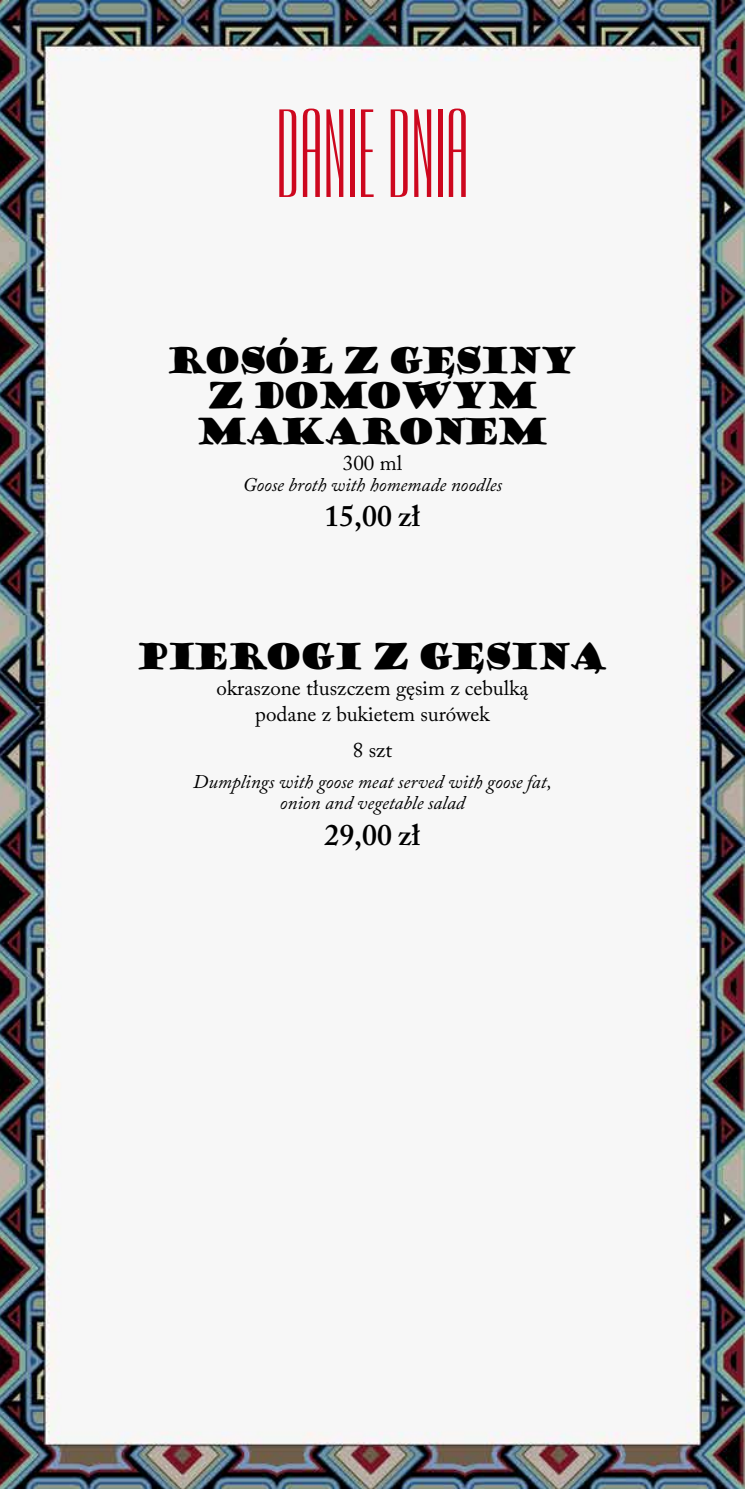
<style>
.page{position:relative;width:745px;height:1489px;background:#fff}
.page>*{position:absolute;margin:0;border:0;box-sizing:border-box;transform-origin:0 0}
.t1{font:87.5px "Empire PL";letter-spacing:-.025em;color:#cd071e;scale:.94 1}
.t2{font:35px/35px "Goudy Stout";letter-spacing:-.15em;color:#000;text-align:center;scale:.9 1}
.t3{font:600 29.75px "Adobe Caslon Pro";color:#000}
.t4{font:28px "Goudy Stout";color:#000;scale:.9 1}
.t5{font:21px/26.2px "Adobe Caslon Pro";color:#000;text-align:center}
.t6{font:italic 19.25px/21px "Adobe Caslon Pro";color:#000;text-align:center}
</style>
<div class="page">
<img style="left:0;top:0;width:744px;height:1488px">
<h1 class="t1" style="left:275px;top:89px;width:209px">DANIE DNIA</h1>
<h2 class="t2" style="left:165px;top:344px;width:462px">ROSÓŁ Z GESINY<br>Z DOMOWYM<br>MAKARONEM</h2>
<p class="t5" style="left:342px;top:449px;width:61px">300 ml</p>
<p class="t6" style="left:242px;top:473px;width:261px">Goose broth with homemade noodles</p>
<h3 class="t3" style="left:324px;top:499px;width:97px">15,00 zł</h3>
<h3 class="t4" style="left:443px;top:345px;width:13px">,</h3>
<h2 class="t2" style="left:136px;top:639px;width:526px">PIEROGI Z GESINA</h2>
<p class="t5" style="left:216px;top:674px;width:313px">okraszone tłuszczem gęsim z cebulką podane z bukietem surówek</p>
<p class="t5" style="left:352px;top:737px;width:41px">8 szt</p>
<p class="t6" style="left:193px;top:771px;width:360px">Dumplings with goose meat served with goose fat, onion and vegetable salad</p>
<h3 class="t3" style="left:324px;top:817px;width:97px">29,00 zł</h3>
<h3 class="t4" style="left:472px;top:641px;width:13px">,</h3>
<h3 class="t4" style="left:591px;top:641px;width:13px">,</h3>
</div>
